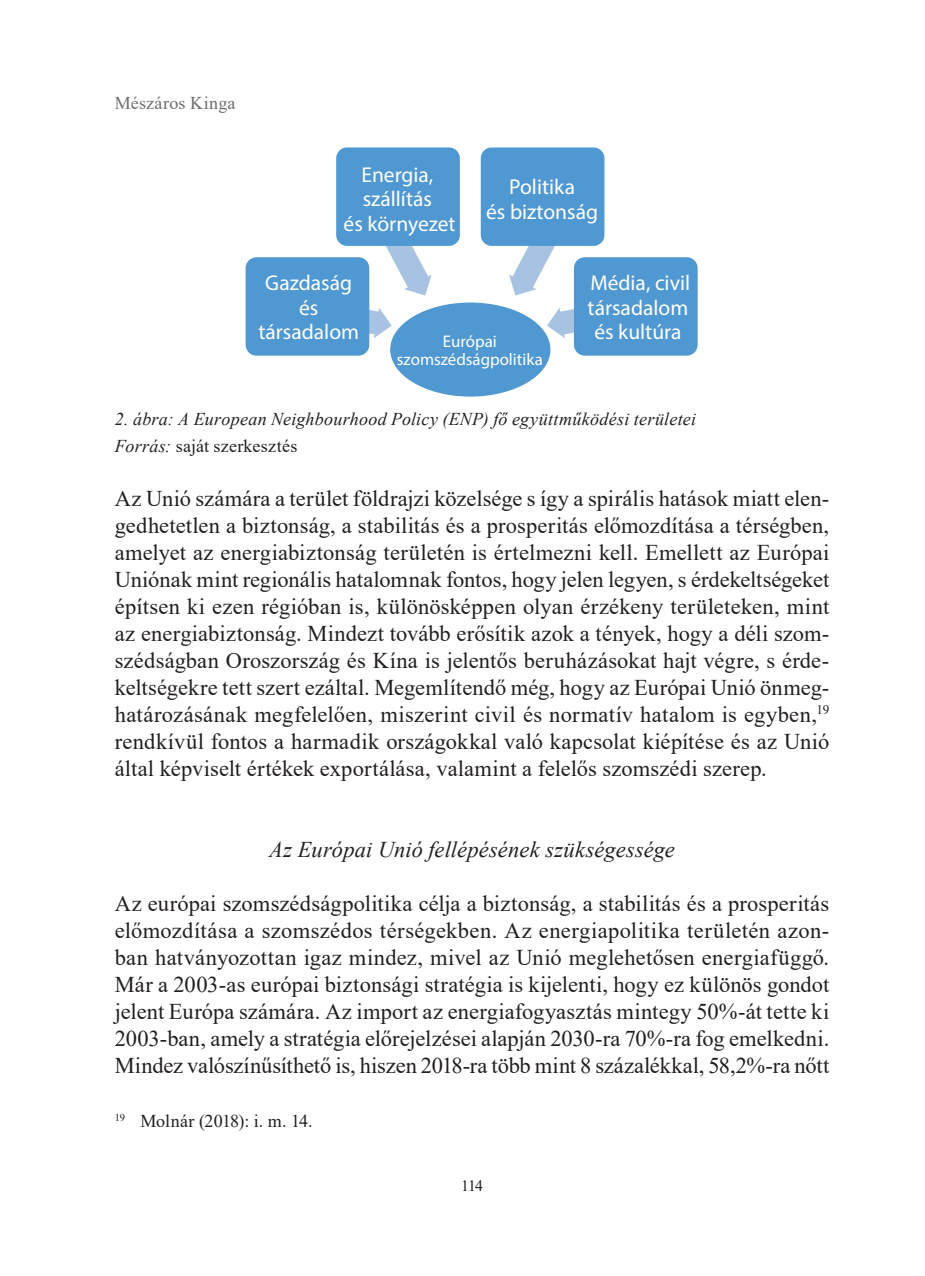
<style>
.page{position:relative;width:925px;height:1276px;background:#fff}
.page>*{position:absolute;margin:0;border:0;box-sizing:border-box;transform-origin:0 0}
.Body_1st_Paragraph_T{font:22.5px/27px "Times New Roman";color:#231f20;text-align:justify}
._1_1__Section_Head{font:italic 22.5px "Times New Roman";letter-spacing:.005em;color:#231f20}
.t1{font:21.6px/24.5px "Myriad Pro";color:#fff;text-align:center}
.Figure_Number___Titl{font:italic 18px "Times New Roman";letter-spacing:.015em;color:#231f20}
.Figure_Source___Comm{font:18px "Times New Roman";letter-spacing:.015em;color:#231f20}
.Footnote{font:18px "Times New Roman";color:#231f20}
.t2{font:18px "Times New Roman";letter-spacing:.01em;color:#6c6d70}
.t3{font:16.88px/18.4px "Myriad Pro";color:#fff;text-align:center}
.t4{font:15.75px "Times New Roman";color:#231f20}
.s1{font-style:italic}
</style>
<div class="page">
<svg style="left:336px;top:238px;width:96px;height:100px"></svg>
<svg style="left:509px;top:195px;width:96px;height:143px"></svg>
<div style="left:336px;top:147px;width:124px;height:99px;background:#4f98d2;border-radius:11px"></div>
<div style="left:481px;top:147px;width:123px;height:99px;background:#4f98d2;border-radius:11px"></div>
<div style="left:574px;top:257px;width:124px;height:99px;background:#4f98d2;border-radius:11px"></div>
<div style="left:246px;top:257px;width:123px;height:99px;background:#4f98d2;border-radius:11px"></div>
<div style="left:390px;top:302px;width:160px;height:94px;background:#4f98d2;border-radius:50%"></div>
<p class="t2" style="left:115px;top:90px;width:122px">Mészáros Kinga</p>
<p class="t1" style="left:344px;top:162px;width:114px">Energia, szállítás<br>és környezet</p>
<p class="t1" style="left:486px;top:174px;width:113px">Politika<br>és biztonság</p>
<p class="t1" style="left:587px;top:270px;width:104px">Média, civil társadalom és kultúra</p>
<p class="t1" style="left:258px;top:270px;width:102px">Gazdaság és társadalom</p>
<p class="t3" style="left:397px;top:331px;width:147px">Európai szomszédságpolitika</p>
<p class="Figure_Number___Titl" style="left:115px;top:406px;width:583px">2. ábra: A European Neighbourhood Policy (ENP) fő együttműködési területei</p>
<p class="Figure_Source___Comm" style="left:115px;top:433px;width:184px"><span class="s1">Forrás:</span> saját szerkesztés</p>
<p class="Body_1st_Paragraph_T" style="left:115px;top:484px;width:716px">Az Unió számára a terület földrajzi közelsége s így a spirális hatások miatt elen&shy;gedhetetlen a biztonság, a stabilitás és a prosperitás előmozdítása a térségben, amelyet az energiabiztonság területén is értelmezni kell. Emellett az Európai Uniónak mint regionális hatalomnak fontos, hogy jelen legyen, s érdekeltségeket építsen ki ezen régióban is, különösképpen olyan érzékeny területeken, mint az energiabiztonság. Mindezt tovább erősítik azok a tények, hogy a déli szom&shy;szédságban Oroszország és Kína is jelentős beruházásokat hajt végre, s érde&shy;keltségekre tett szert ezáltal. Megemlítendő még, hogy az Európai Unió önmeg&shy;határozásának megfelelően, miszerint civil és normatív hatalom is egyben,<sup>19 </sup>rendkívül fontos a harmadik országokkal való kapcsolat kiépítése és az Unió által képviselt értékek exportálása, valamint a felelős szomszédi szerep.</p>
<p class="_1_1__Section_Head" style="left:269px;top:834px;width:407px">Az Európai Unió fellépésének szükségessége</p>
<p class="Body_1st_Paragraph_T" style="left:115px;top:889px;width:716px">Az európai szomszédságpolitika célja a biztonság, a stabilitás és a prosperitás előmozdítása a szomszédos térségekben. Az energiapolitika területén azon&shy;ban hatványozottan igaz mindez, mivel az Unió meglehetősen energiafüggő.<br>Már a -2003-as európai biztonsági stratégia is kijelenti, hogy ez különös gondot jelent Európa számára. Az import az energiafogyasztás mintegy 50%-át tette ki 2003-ban, amely a stratégia előrejelzései alapján 2030-ra 70%-ra fog emelkedni.<br>Mindez valószínűsíthető is, hiszen 2018-ra több mint 8 százalékkal, 58,2%-ra nőtt</p>
<p class="Footnote" style="left:115px;top:1108px;width:199px"><sup>19</sup> Molnár (2018): i. m. 14.</p>
<p class="t4" style="left:461px;top:1174px;width:23px">114</p>
</div>
